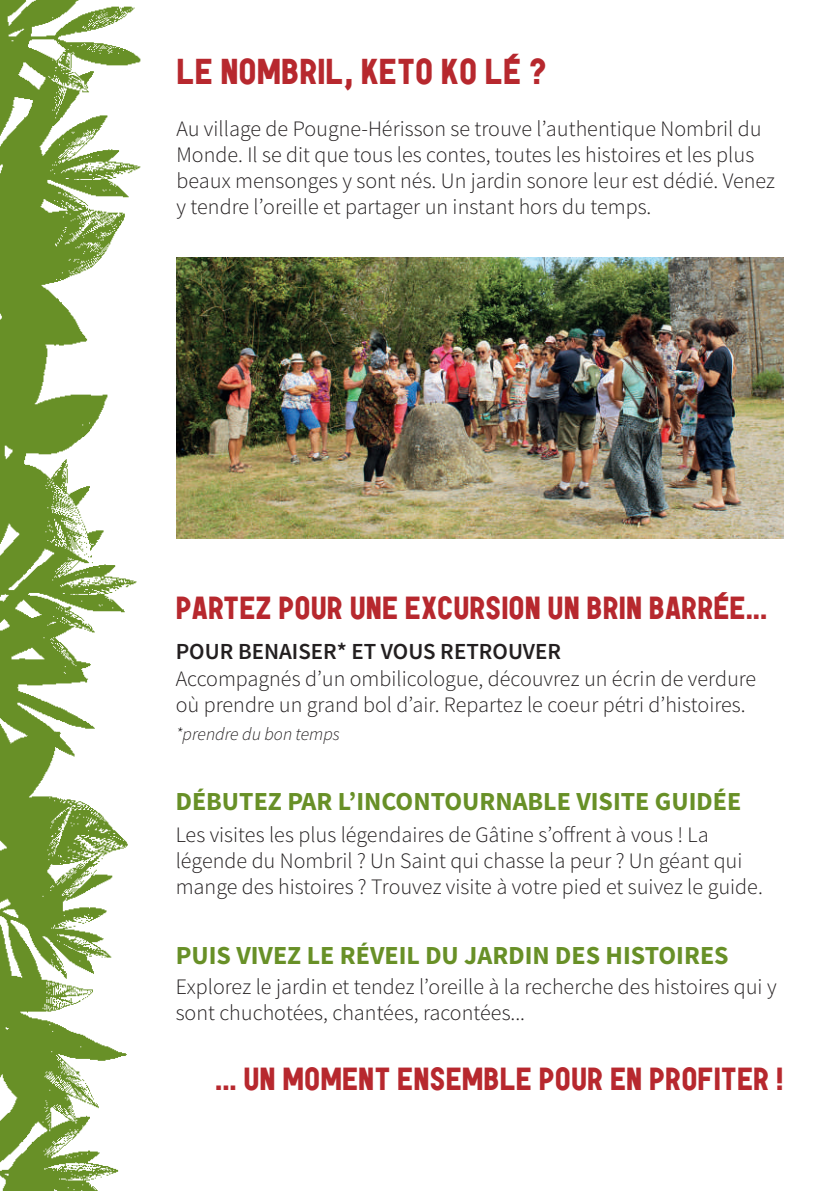
<style>
.page{position:relative;width:840px;height:1191px;background:#fff}
.page>*{position:absolute;margin:0;border:0;box-sizing:border-box;transform-origin:0 0}
.t1{font:900 36px "Garaje 53 Unicase";color:#b7282e}
.t2{font:900 32px "Garaje 53 Unicase";color:#b7282e}
.t3{font:700 26px "Source Sans Pro";color:#689027}
.t4{font:600 23px "Source Sans Pro";color:#231f20}
.t5{font:300 22px/26px "Source Sans Pro";color:#231f20}
.t6{font:italic 300 18px "Source Sans Pro";color:#231f20}
</style>
<div class="page">
<img style="left:0;top:772px;width:128px;height:419px">
<img style="left:0;top:0;width:182px;height:772px">
<img style="left:176px;top:258px;width:607px;height:281px">
<h1 class="t1" style="left:176px;top:49px;width:371px">LE NOMBRIL, KETO KO LÉ ?</h1>
<p class="t5" style="left:176px;top:116px;width:599px">Au village de Pougne-Hérisson se trouve l’authentique Nombril du Monde. Il se dit que tous les contes, toutes les histoires et les plus beaux mensonges y sont nés. Un jardin sonore leur est dédié. Venez y tendre l’oreille et partager un instant hors du temps.</p>
<h2 class="t2" style="left:176px;top:588px;width:592px">PARTEZ POUR UNE EXCURSION UN BRIN BARRÉE...</h2>
<p class="t4" style="left:176px;top:637px;width:386px">POUR BENAISER* ET VOUS RETROUVER</p>
<p class="t5" style="left:176px;top:665px;width:582px">Accompagnés d’un ombilicologue, découvrez un écrin de verdure où prendre un grand bol d’air. Repartez le coeur pétri d’histoires.</p>
<p class="t6" style="left:176px;top:722px;width:165px">*prendre du bon temps</p>
<p class="t3" style="left:176px;top:784px;width:566px">DÉBUTEZ PAR L’INCONTOURNABLE VISITE GUIDÉE</p>
<p class="t5" style="left:176px;top:821px;width:588px">Les visites les plus légendaires de Gâtine s’offrent à vous ! La légende du Nombril ? Un Saint qui chasse la peur ? Un géant qui mange des histoires ? Trouvez visite à votre pied et suivez le guide.</p>
<p class="t3" style="left:176px;top:938px;width:554px">PUIS VIVEZ LE RÉVEIL DU JARDIN DES HISTOIRES</p>
<p class="t5" style="left:176px;top:973px;width:602px">Explorez le jardin et tendez l’oreille à la recherche des histoires qui y sont chuchotées, chantées, racontées...</p>
<h2 class="t2" style="left:215px;top:1058px;width:569px">... UN MOMENT ENSEMBLE POUR EN PROFITER !</h2>
</div>
